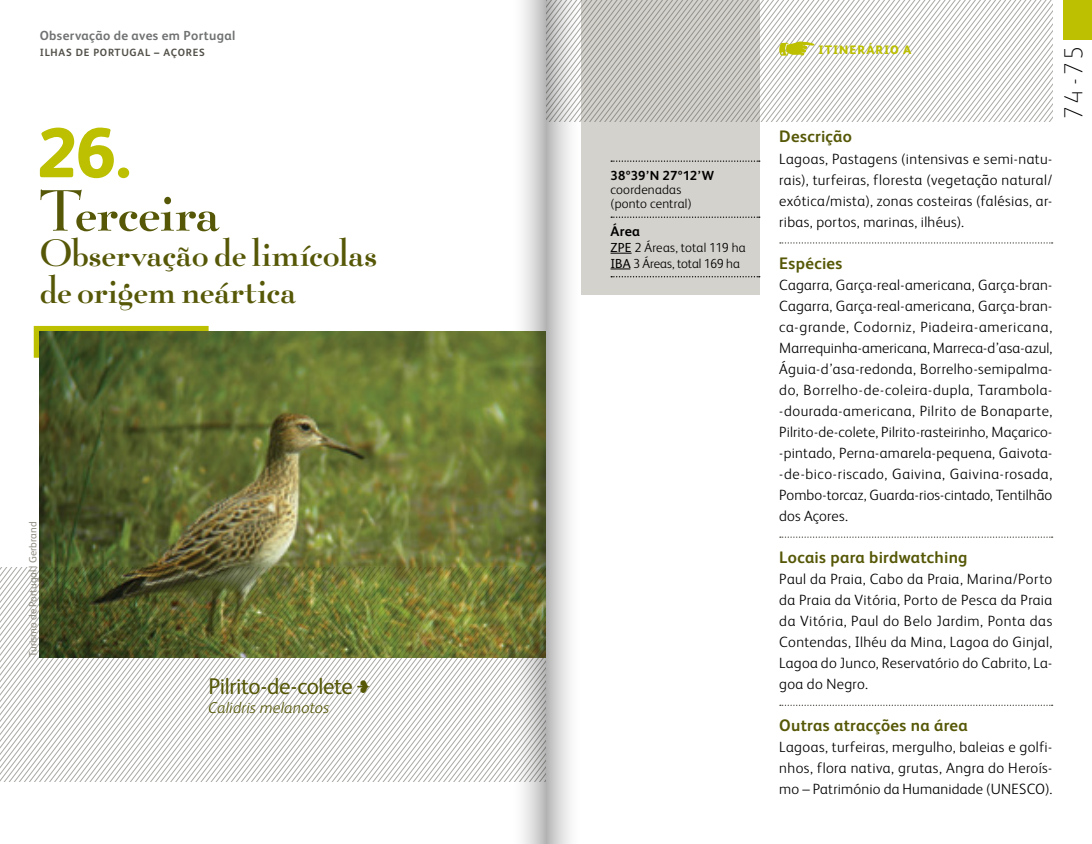
<style>
.page{position:relative;width:1092px;height:844px;background:#fff}
.page>*{position:absolute;margin:0;border:0;box-sizing:border-box;transform-origin:0 0}
.t1{font:800 70px "FS Albert";color:#bcc000}
.t2{font:56px "Be Lucian Demi";color:#565807}
.t3{font:36.75px/36.8px "Be Lucian Demi";color:#565807}
.t4{font:100 26.25px "FS Albert";color:#000}
.t5{font:22.75px "FS Albert";letter-spacing:-.02em;color:#565807}
.t6{font:700 16.62px "FS Albert";letter-spacing:.02em;color:#565807}
.t7{font:italic 300 15.75px "FS Albert";letter-spacing:.015em;color:#565807}
.t8{font:300 14.88px/21px "FS Albert";letter-spacing:.02em;color:#000;text-align:justify}
.t9{font:700 14px "FS Albert";color:#000}
.t10{font:300 13.12px/14px "FS Albert";letter-spacing:.01em;color:#000}
.t11{font:700 13.12px "FS Albert";letter-spacing:.03em;color:#707172}
.t12{font:700 13.12px "FS Albert";letter-spacing:.005em;color:#000}
.t13{font:800 12.25px "FS Albert";letter-spacing:.08em;color:#bcc000}
.t14{font:10.5px "FS Albert";letter-spacing:.005em;color:#928f84}
.t15{font:700 10.5px "FS Albert";letter-spacing:.07em;color:#514f47}
.s1{font-weight:400}
</style>
<div class="page">
<div style="left:580px;top:0;width:179px;height:294px;background:#d4d2cc"></div>
<svg style="left:588px;top:0;width:464px;height:121px"></svg>
<svg style="left:34px;top:326px;width:174px;height:31px"></svg>
<div style="left:1063px;top:0;width:28px;height:40px;background:#bcc000"></div>
<img style="left:40px;top:332px;width:463px;height:235px">
<svg style="left:779px;top:242px;width:273px;height:1px"></svg>
<svg style="left:779px;top:536px;width:273px;height:1px"></svg>
<svg style="left:779px;top:704px;width:273px;height:1px"></svg>
<svg style="left:611px;top:160px;width:148px;height:2px"></svg>
<svg style="left:611px;top:216px;width:148px;height:2px"></svg>
<svg style="left:610px;top:253px;width:21px;height:1px"></svg>
<svg style="left:610px;top:268px;width:20px;height:1px"></svg>
<svg style="left:611px;top:276px;width:148px;height:1px"></svg>
<svg style="left:0;top:567px;width:503px;height:214px"></svg>
<svg style="left:779px;top:41px;width:35px;height:15px"></svg>
<svg style="left:546px;top:0;width:42px;height:843px"></svg>
<svg style="left:503px;top:0;width:43px;height:843px"></svg>
<svg style="left:357px;top:680px;width:13px;height:13px"></svg>
<p class="t11" style="left:40px;top:28px;width:197px">Observação de aves em Portugal</p>
<p class="t15" style="left:40px;top:46px;width:13px">ilhas</p>
<p class="t15" style="left:76px;top:46px;width:124px">de portugal – Açores</p>
<h1 class="t1" style="left:37px;top:112px;width:96px">26.</h1>
<h2 class="t2" style="left:40px;top:177px;width:181px">Terceira</h2>
<h3 class="t3" style="left:40px;top:235px;width:339px">Observação de limícolas de origem neártica</h3>
<p class="t14" style="left:27px;top:657px;width:137px;rotate:-90deg">Turismo de Portugal | Gerbrand</p>
<h3 class="t5" style="left:208px;top:672px;width:146px">Pilrito-de-colete</h3>
<p class="t7" style="left:208px;top:698px;width:122px">Calidris melanotos</p>
<p class="t12" style="left:610px;top:168px;width:105px">38º39’N 27º12’W</p>
<p class="t10" style="left:610px;top:182px;width:83px">coordenadas (ponto central)</p>
<p class="t9" style="left:610px;top:223px;width:31px">Área</p>
<p class="t10" style="left:610px;top:239px;width:137px;line-height:15.8px"><span class="s1">ZPE</span> 2 Áreas, total 119 ha<br><span class="s1">IBA</span> 3 Áreas, total 169 ha</p>
<p class="t13" style="left:818px;top:42px;width:94px">ITINERÁRIO A</p>
<p class="t6" style="left:779px;top:127px;width:74px">Descrição</p>
<p class="t8" style="left:779px;top:148px;width:274px">Lagoas, Pastagens (intensivas e semi-natu&shy;rais), turfeiras, floresta (vegetação natural/ exótica/mista), zonas costeiras (falésias, ar&shy;ribas, portos, marinas, ilhéus).</p>
<p class="t6" style="left:779px;top:253px;width:65px">Espécies</p>
<p class="t8" style="left:779px;top:274px;width:274px">Cagarra, Garça-real-americana, Garça-bran-Cagarra, Garça-real-americana, Garça-bran&shy;ca-grande, Codorniz, Piadeira-americana, Marrequinha-americana, Marreca-d’asa-azul, Águia-d’asa-redonda, Borrelho-semipalma&shy;do, Borrelho-de-coleira-dupla, Tarambola--dourada-americana, Pilrito de Bonaparte, Pilrito-de-colete, Pilrito-rasteirinho, Maçarico--pintado, Perna-amarela-pequena, Gaivota--de-bico-riscado, Gaivina, Gaivina-rosada, Pombo-torcaz, Guarda-rios-cintado, Tentilhão dos Açores.</p>
<p class="t6" style="left:779px;top:547px;width:190px">Locais para birdwatching</p>
<p class="t8" style="left:779px;top:568px;width:274px">Paul da Praia, Cabo da Praia, Marina/Porto da Praia da Vitória, Porto de Pesca da Praia da Vitória, Paul do Belo Jardim, Ponta das Contendas, Ilhéu da Mina, Lagoa do Ginjal, Lagoa do Junco, Reservatório do Cabrito, La&shy;goa do Negro.</p>
<p class="t6" style="left:779px;top:715px;width:190px">Outras atracções na área</p>
<p class="t8" style="left:779px;top:736px;width:274px">Lagoas, turfeiras, mergulho, baleias e golfi&shy;nhos, flora nativa, grutas, Angra do Heroís&shy;mo – Património da Humanidade (U NESCO).</p>
<h3 class="t4" style="left:1058px;top:120px;width:75px;rotate:-90deg">74-75</h3>
</div>
